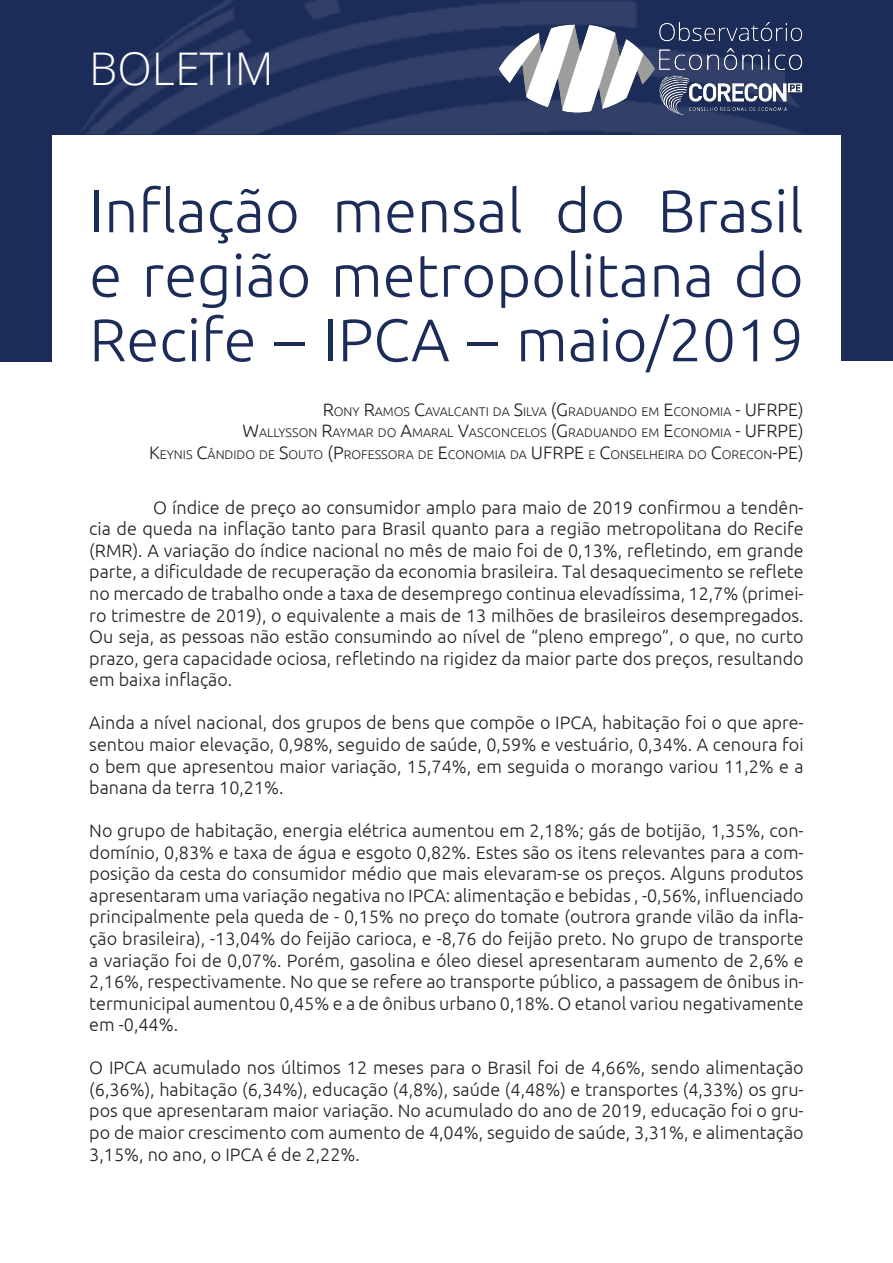
<style>
.page{position:relative;width:893px;height:1263px;background:#fff}
.page>*{position:absolute;margin:0;border:0;box-sizing:border-box;transform-origin:0 0}
.t1{font:300 60px/64.5px "Ubuntu";color:#1c2c59;text-align:justify}
.t2{font:300 45px "Open Sans";color:#fff}
.t3{font:300 18px/21.6px "Ubuntu";color:#231f20;text-align:justify}
.t4{font:300 12.6px "Ubuntu";color:#231f20}
.s1{font-size:18px}
</style>
<div class="page">
<div style="left:0;top:1px;width:51px;height:360px;background:#1c2c59"></div>
<div style="left:842px;top:0;width:51px;height:361px;background:#1c2c59"></div>
<div style="left:0;top:0;width:893px;height:134px;background:#1c2c59"></div>
<img style="left:82px;top:0;width:720px;height:134px">
<img style="left:497px;top:12px;width:306px;height:112px">
<p class="t2" style="left:89px;top:38px;width:186px">BOLETIM</p>
<p class="t1" style="left:89px;top:177px;width:716px">Inflação mensal do Brasil e região metropolitana do Recife – IPCA – maio/2019</p>
<p class="t4" style="left:323px;top:404px;width:482px"><span class="s1">R</span>ONY <span class="s1">R</span>AMOS <span class="s1">C</span>AVALCANTI DA <span class="s1">S</span>ILVA <span class="s1">(G</span>RADUANDO EM <span class="s1">E</span>CONOMIA <span class="s1">- U FRPE)</span></p>
<p class="t4" style="left:242px;top:425px;width:563px"><span class="s1">W</span>ALLYSSON <span class="s1">R</span>AYMAR DO <span class="s1">A</span>MARAL <span class="s1">V</span>ASCONCELOS <span class="s1">(G</span>RADUANDO EM <span class="s1">E</span>CONOMIA <span class="s1">- U FRPE)</span></p>
<p class="t4" style="left:149px;top:447px;width:656px"><span class="s1">K</span>EYNIS <span class="s1">C</span>ÂNDIDO DE <span class="s1">S</span>OUTO <span class="s1">(P</span>ROFESSORA DE <span class="s1">E</span>CONOMIA DA <span class="s1">U FRPE</span> E <span class="s1">C</span>ONSELHEIRA DO <span class="s1">C</span>ORECON<span class="s1">-PE)</span></p>
<p class="t3" style="left:89px;top:496px;width:716px;text-indent:64px">O índice de preço ao consumidor amplo para maio de 2019 confirmou a tendên&shy;cia de queda na inflação tanto para Brasil quanto para a região metropolitana do Recife (RMR). A variação do índice nacional no mês de maio foi de 0,13%, refletindo, em grande parte, a dificuldade de recuperação da economia brasileira. Tal desaquecimento se reflete no mercado de trabalho onde a taxa de desemprego continua elevadíssima, 12,7% (primei&shy;ro trimestre de 2019), o equivalente a mais de 13 milhões de brasileiros desempregados.<br>Ou seja, as pessoas não estão consumindo ao nível de “pleno emprego”, o que, no curto prazo, gera capacidade ociosa, refletindo na rigidez da maior parte dos preços, resultando em baixa inflação.</p>
<p class="t3" style="left:89px;top:712px;width:716px">Ainda a nível nacional, dos grupos de bens que compõe o IPCA, habitação foi o que apre&shy;sentou maior elevação, 0,98%, seguido de saúde, 0,59% e vestuário, 0,34%. A cenoura foi o bem que apresentou maior variação, 15,74%, em seguida o morango variou 11,2% e a banana da terra 10,21%.</p>
<p class="t3" style="left:89px;top:819px;width:716px">No grupo de habitação, energia elétrica aumentou em 2,18%; gás de botijão, 1,35%, con&shy;domínio, 0,83% e taxa de água e esgoto 0,82%. Estes são os itens relevantes para a com&shy;posição da cesta do consumidor médio que mais elevaram-se os preços. Alguns produtos apresentaram uma variação negativa no IPCA: alimentação e bebidas , -0,56%, influenciado principalmente pela queda de - 0,15% no preço do tomate (outrora grande vilão da infla&shy;ção brasileira), -13,04% do feijão carioca, e -8,76 do feijão preto. No grupo de transporte a variação foi de 0,07%. Porém, gasolina e óleo diesel apresentaram aumento de 2,6% e 2,16%, respectivamente. No que se refere ao transporte público, a passagem de ônibus in&shy;termunicipal aumentou 0,45% e a de ônibus urbano 0,18%. O etanol variou negativamente em -0,44%.</p>
<p class="t3" style="left:89px;top:1056px;width:716px">O IPCA acumulado nos últimos 12 meses para o Brasil foi de 4,66%, sendo alimentação (6,36%), habitação (6,34%), educação (4,8%), saúde (4,48%) e transportes (4,33%) os gru&shy;pos que apresentaram maior variação. No acumulado do ano de 2019, educação foi o gru&shy;po de maior crescimento com aumento de 4,04%, seguido de saúde, 3,31%, e alimentação 3,15%, no ano, o IPCA é de 2,22%.</p>
</div>
